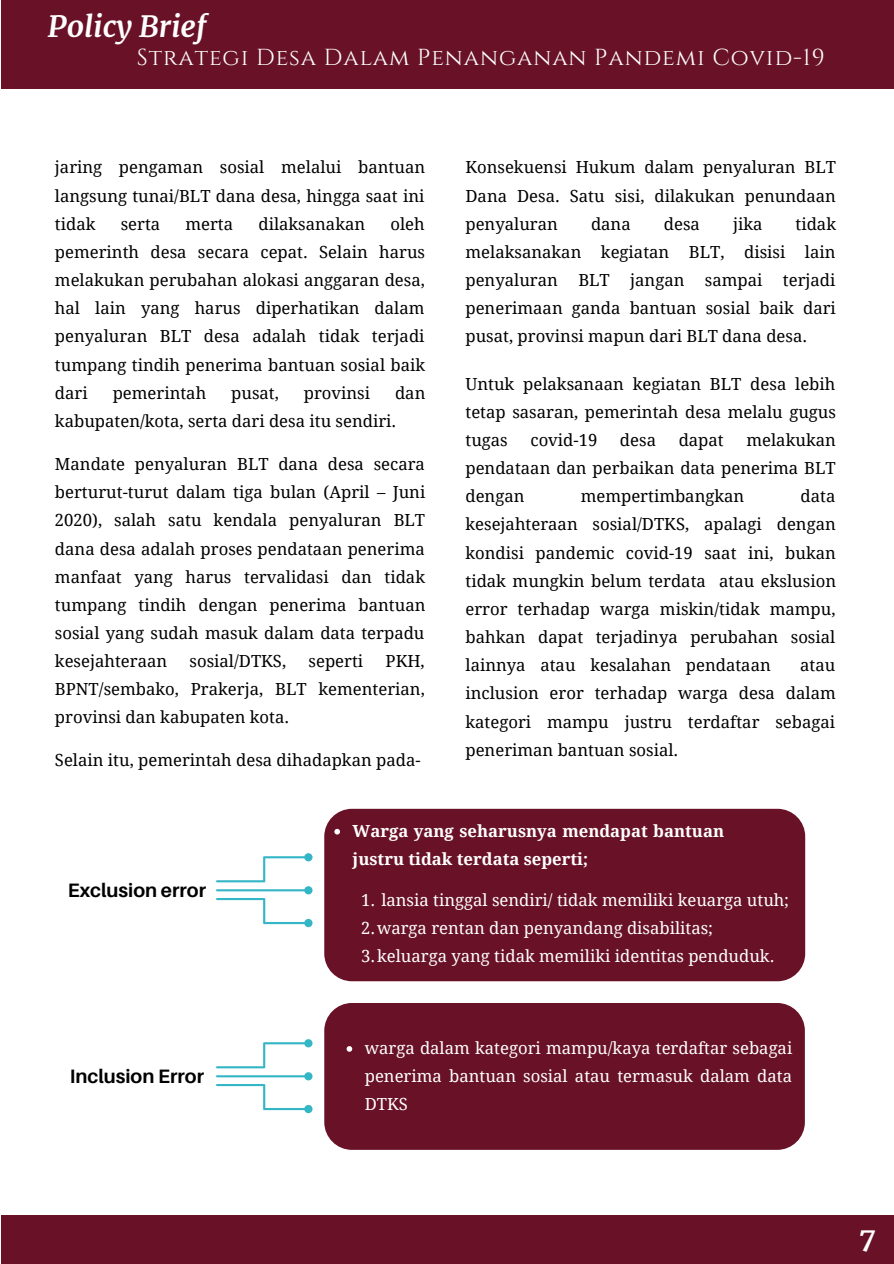
<style>
.page{position:relative;width:894px;height:1264px;background:#fff}
.page>*{position:absolute;margin:0;border:0;box-sizing:border-box;transform-origin:0 0}
.t1{font:italic 700 29.55px "Merriweather";color:#fff}
.t2{font:23.1px "Cinzel";letter-spacing:.04em;color:#fff}
.t3{font:700 19.35px "Aileron";color:#000}
.t4{font:16.65px/28.2px "Droid Serif";color:#000;text-align:justify}
.t5{font:16.65px/28.2px "Droid Serif";color:#fff}
.t6{font:700 16.65px/28.2px "Droid Serif";color:#fff}
</style>
<div class="page">
<div style="left:2px;top:0;width:891px;height:89px;background:#691227"></div>
<div style="left:1px;top:1215px;width:892px;height:48px;background:#691227"></div>
<svg style="left:216px;top:853px;width:96px;height:74px"></svg>
<div style="left:324px;top:808px;width:481px;height:173px;background:#691227;border-radius:28px"></div>
<svg style="left:334px;top:828px;width:6px;height:6px"></svg>
<svg style="left:216px;top:1039px;width:96px;height:74px"></svg>
<div style="left:324px;top:1003px;width:480px;height:146px;background:#691227;border-radius:28px"></div>
<svg style="left:346px;top:1046px;width:6px;height:5px"></svg>
<h1 class="t1" style="left:48px;top:8px;width:159px">Policy Brief</h1>
<h2 class="t2" style="left:137px;top:42px;width:689px">Strategi Desa Dalam Penanganan Pandemi Covid-19</h2>
<p class="t4" style="left:55px;top:153px;width:371px">jaring pengaman sosial melalui bantuan langsung tunai/BLT dana desa, hingga saat ini tidak</p>
<p class="t4" style="left:55px;top:210px;width:372px;text-indent:335px">oleh pemerinth desa secara cepat. Selain harus melakukan perubahan alokasi anggaran desa, hal lain yang harus diperhatikan dalam penyaluran BLT desa adalah tidak terjadi tumpang tindih penerima bantuan sosial baik dari</p>
<p class="t4" style="left:121px;top:210px;width:41px">serta</p>
<p class="t4" style="left:185px;top:210px;width:49px">merta</p>
<p class="t4" style="left:258px;top:210px;width:108px">dilaksanakan</p>
<p class="t4" style="left:55px;top:379px;width:372px;text-indent:340px">dan kabupaten/kota, serta dari desa itu sendiri.</p>
<p class="t4" style="left:55px;top:450px;width:372px">Mandate penyaluran BLT dana desa secara berturut-turut dalam tiga bulan (April – Juni 2020), salah satu kendala penyaluran BLT dana desa adalah proses pendataan penerima manfaat yang harus tervalidasi dan tidak tumpang tindih dengan penerima bantuan sosial yang sudah masuk dalam data terpadu kesejahteraan</p>
<p class="t4" style="left:113px;top:379px;width:95px">pemerintah</p>
<p class="t4" style="left:231px;top:379px;width:49px">pusat,</p>
<p class="t4" style="left:304px;top:379px;width:68px">provinsi</p>
<p class="t4" style="left:189px;top:647px;width:98px">sosial/DTKS,</p>
<p class="t4" style="left:308px;top:647px;width:56px">seperti</p>
<p class="t4" style="left:55px;top:647px;width:371px;text-indent:330px">PKH, BPNT/sembako, Prakerja, BLT kementerian, provinsi dan kabupaten kota.</p>
<p class="t4" style="left:55px;top:745px;width:367px">Selain itu, pemerintah desa dihadapkan pada-</p>
<p class="t4" style="left:465px;top:153px;width:372px">Konsekuensi Hukum dalam penyaluran BLT Dana Desa. Satu sisi, dilakukan penundaan penyaluran</p>
<p class="t4" style="left:465px;top:210px;width:372px;text-indent:330px">tidak melaksanakan kegiatan BLT, disisi lain penyaluran BLT jangan sampai terjadi penerimaan ganda bantuan sosial baik dari pusat, provinsi mapun dari BLT dana desa.</p>
<p class="t4" style="left:591px;top:210px;width:41px">dana</p>
<p class="t4" style="left:663px;top:210px;width:38px">desa</p>
<p class="t4" style="left:732px;top:210px;width:31px">jika</p>
<p class="t4" style="left:465px;top:370px;width:372px">Untuk pelaksanaan kegiatan BLT desa lebih tetap sasaran, pemerintah desa melalu gugus tugas</p>
<p class="t4" style="left:465px;top:426px;width:372px;text-indent:281px">melakukan pendataan dan perbaikan data penerima BLT dengan</p>
<p class="t4" style="left:530px;top:426px;width:68px">covid-19</p>
<p class="t4" style="left:619px;top:426px;width:38px">desa</p>
<p class="t4" style="left:678px;top:426px;width:47px">dapat</p>
<p class="t4" style="left:465px;top:482px;width:372px;text-indent:335px">data kesejahteraan sosial/DTKS, apalagi dengan kondisi pandemic covid-19 saat ini, bukan tidak mungkin belum terdata atau ekslusion error terhadap warga miskin/tidak mampu, bahkan dapat terjadinya perubahan sosial lainnya atau kesalahan pendataan</p>
<p class="t4" style="left:580px;top:482px;width:165px">mempertimbangkan</p>
<p class="t4" style="left:465px;top:651px;width:372px;text-indent:334px">atau inclusion eror terhadap warga desa dalam kategori mampu justru terdaftar sebagai peneriman bantuan sosial.</p>
<p class="t3" style="left:68px;top:878px;width:140px">Exclusion error</p>
<p class="t3" style="left:70px;top:1064px;width:136px">Inclusion Error</p>
<p class="t6" style="left:352px;top:816px;width:373px">Warga yang seharusnya mendapat bantuan justru tidak terdata seperti;</p>
<p class="t5" style="left:361px;top:886px;width:429px">1. lansia tinggal sendiri/ tidak memiliki keuarga utuh;<br>2.warga rentan dan penyandang disabilitas;<br>3.keluarga yang tidak memiliki identitas penduduk.</p>
<p class="t5" style="left:365px;top:1034px;width:429px;text-align:justify">warga dalam kategori mampu/kaya terdaftar sebagai penerima bantuan sosial atau termasuk dalam data DTKS</p>
<h1 class="t1" style="left:859px;top:1217px;width:17px">7</h1>
</div>
